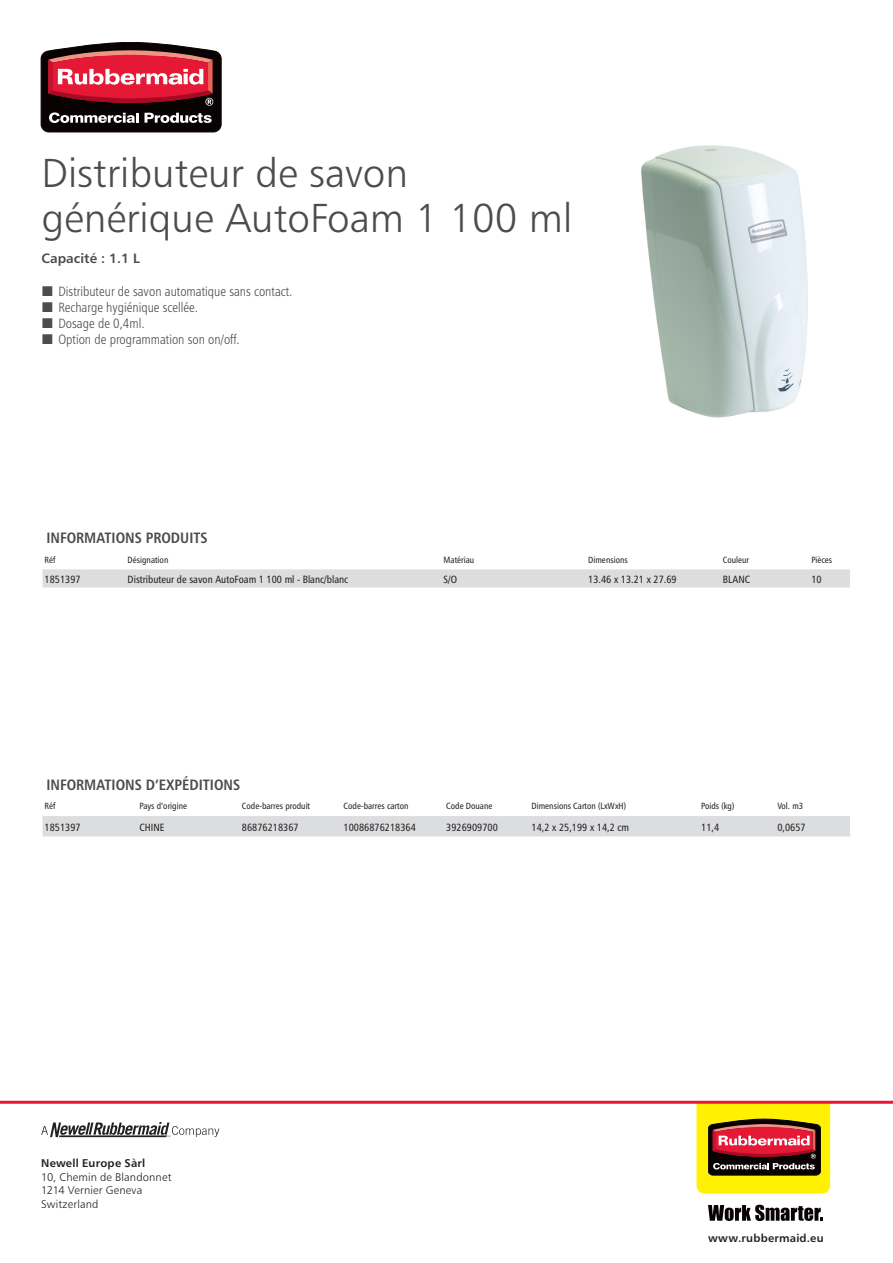
<style>
.page{position:relative;width:893px;height:1263px;background:#fff}
.page>*{position:absolute;margin:0;border:0;box-sizing:border-box;transform-origin:0 0}
.t1{font:40.5px/45px "Humanist 777 BT Light B";color:#4b4c4d}
.t2{font:15px "Humanist 777 BT Bold Condensed B";color:#4b4c4d}
.t3{font:13.5px "Humanist 777 BT Light Condensed B";color:#4b4c4d}
.t4{font:13.5px "Humanist 777 BT Bold B";color:#4b4c4d}
.t5{font:11.25px "Humanist 777 BT Light B";letter-spacing:.015em;color:#231f20}
.t6{font:11.25px "Humanist 777 BT Bold B";letter-spacing:.02em;color:#231f20}
.t7{font:10.5px "Humanist 777 BT Roman Condensed B";color:#231f20}
.t8{font:9px "Humanist 777 BT Roman Condensed B";color:#231f20}
</style>
<div class="page">
<svg style="left:41px;top:1122px;width:178px;height:15px"></svg>
<svg style="left:696px;top:1104px;width:134px;height:90px;background:#bd8e20"></svg>
<svg style="left:708px;top:1205px;width:115px;height:16px"></svg>
<svg style="left:41px;top:42px;width:180px;height:90px;background:#863942"></svg>
<div style="left:43px;top:569px;width:807px;height:18px;background:#dcdddf"></div>
<div style="left:43px;top:816px;width:807px;height:20px;background:#dcdddf"></div>
<hr style="left:0;top:1101px;width:893px;height:3px;background:#e51836">
<img style="left:642px;top:145px;width:165px;height:273px">
<p class="t1" style="left:41px;top:150px;width:532px">Distributeur de savon générique AutoFoam 1 100 ml</p>
<p class="t4" style="left:41px;top:250px;width:100px">Capacité : 1.1 L</p>
<p class="t3" style="left:58px;top:283px;width:235px">Distributeur de savon automatique sans contact.</p>
<p class="t3" style="left:58px;top:299px;width:141px">Recharge hygiénique scellée.</p>
<p class="t3" style="left:58px;top:315px;width:88px">Dosage de 0,4ml.</p>
<p class="t3" style="left:58px;top:331px;width:183px">Option de programmation son on/off.</p>
<p class="t2" style="left:46px;top:528px;width:163px">INFORMATIONS PRODUITS</p>
<p class="t8" style="left:45px;top:554px;width:12px">Réf</p>
<p class="t8" style="left:128px;top:554px;width:42px">Désignation</p>
<p class="t8" style="left:444px;top:554px;width:32px">Matériau</p>
<p class="t8" style="left:588px;top:554px;width:41px">Dimensions</p>
<p class="t8" style="left:723px;top:554px;width:28px">Couleur</p>
<p class="t8" style="left:811px;top:554px;width:22px">Pièces</p>
<p class="t7" style="left:45px;top:572px;width:38px">1851397</p>
<p class="t7" style="left:128px;top:572px;width:222px">Distributeur de savon AutoFoam 1 100 ml - Blanc/blanc</p>
<p class="t7" style="left:444px;top:572px;width:15px">S/O</p>
<p class="t7" style="left:588px;top:572px;width:90px">13.46 x 13.21 x 27.69</p>
<p class="t7" style="left:723px;top:572px;width:29px">BLANC</p>
<p class="t7" style="left:811px;top:572px;width:12px">10</p>
<p class="t2" style="left:46px;top:775px;width:195px">INFORMATIONS D’EXPÉDITIONS</p>
<p class="t8" style="left:45px;top:801px;width:12px">Réf</p>
<p class="t8" style="left:139px;top:801px;width:49px">Pays d’origine</p>
<p class="t8" style="left:242px;top:801px;width:70px">Code-barres produit</p>
<p class="t8" style="left:344px;top:801px;width:66px">Code-barres carton</p>
<p class="t8" style="left:446px;top:801px;width:48px">Code Douane</p>
<p class="t8" style="left:531px;top:801px;width:96px">Dimensions Carton (LxWxH)</p>
<p class="t8" style="left:701px;top:801px;width:35px">Poids (kg)</p>
<p class="t8" style="left:777px;top:801px;width:27px">Vol. m3</p>
<p class="t7" style="left:45px;top:820px;width:38px">1851397</p>
<p class="t7" style="left:139px;top:820px;width:27px">CHINE</p>
<p class="t7" style="left:242px;top:820px;width:58px">86876218367</p>
<p class="t7" style="left:344px;top:820px;width:74px">10086876218364</p>
<p class="t7" style="left:446px;top:820px;width:53px">3926909700</p>
<p class="t7" style="left:531px;top:820px;width:99px">14,2 x 25,199 x 14,2 cm</p>
<p class="t7" style="left:701px;top:820px;width:20px">11,4</p>
<p class="t7" style="left:777px;top:820px;width:30px">0,0657</p>
<p class="t6" style="left:41px;top:1156px;width:106px">Newell Europe Sàrl</p>
<p class="t5" style="left:41px;top:1170px;width:132px">10, Chemin de Blandonnet</p>
<p class="t5" style="left:41px;top:1183px;width:103px">1214 Vernier Geneva</p>
<p class="t5" style="left:41px;top:1197px;width:59px">Switzerland</p>
<p class="t6" style="left:708px;top:1231px;width:117px">www.rubbermaid.eu</p>
</div>
